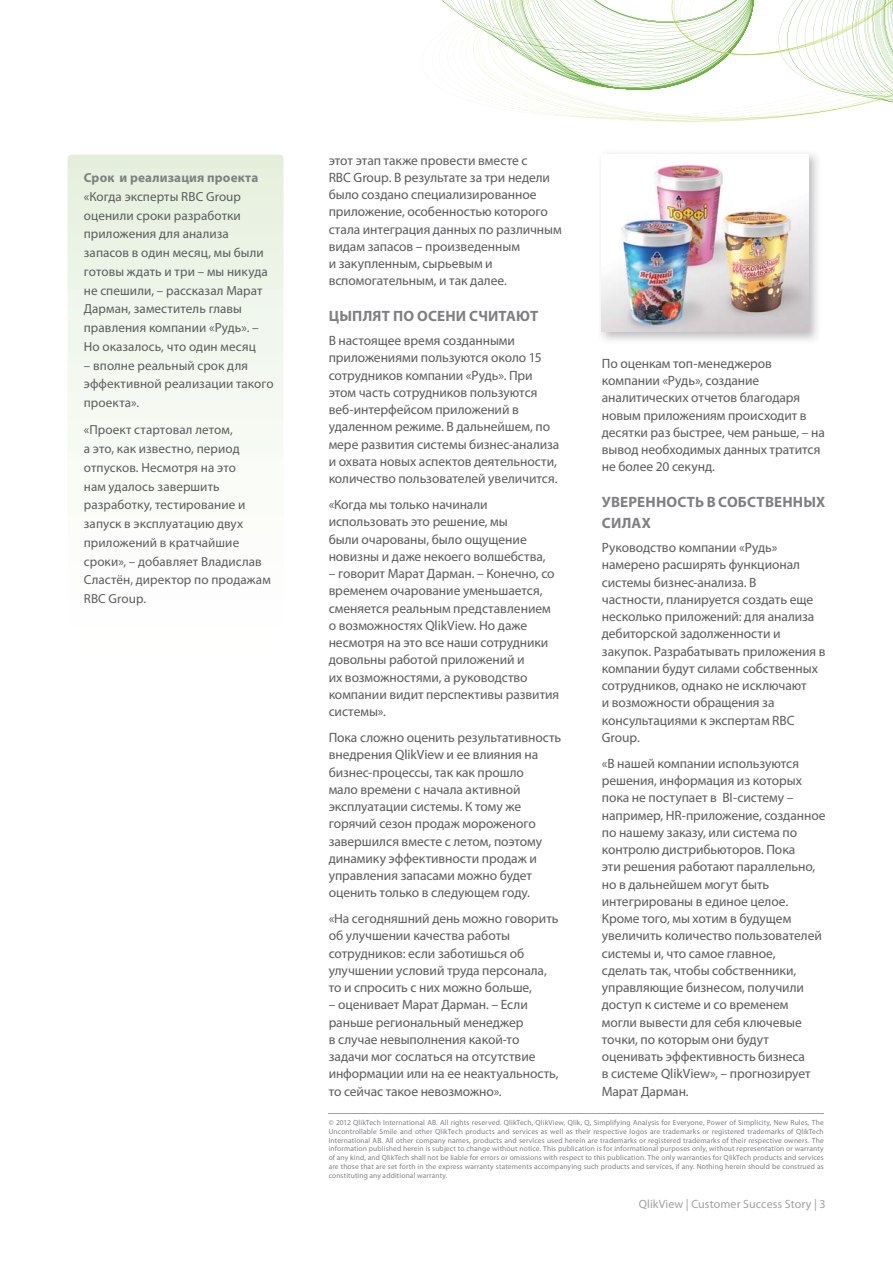
<style>
.page{position:relative;width:893px;height:1263px;background:#fff}
.page>*{position:absolute;margin:0;border:0;box-sizing:border-box;transform-origin:0 0}
.t1{font:700 15px/21px "Myriad Pro";letter-spacing:.01em;color:#7e8082}
.t2{font:13.5px/17.2px "Myriad Pro";letter-spacing:-.005em;color:#5b5c5e}
.t3{font:13.2px/18.8px "Myriad Pro";letter-spacing:.005em;color:#5b5c5e}
.t4{font:700 13.2px "Myriad Pro";letter-spacing:.015em;color:#7e8082}
.t5{font:12px "Myriad Pro";letter-spacing:.005em;color:#9fa1a4}
.t6{font:7.5px/8.7px "Myriad Pro";letter-spacing:.015em;color:#7e8082;text-align:justify}
</style>
<div class="page">
<svg style="left:421px;top:0;width:472px;height:120px"></svg>
<div style="left:68px;top:155px;width:216px;height:589px;background:linear-gradient(to bottom,#e8f1e1,#fff);border-radius:4px"></div>
<hr style="left:329px;top:1113px;width:495px;height:1px;background:#9fa1a4">
<img style="left:601px;top:153px;width:217px;height:188px">
<img style="left:602px;top:155px;width:206px;height:176px">
<p class="t4" style="left:84px;top:173px;width:176px">Срок и реализация проекта</p>
<p class="t3" style="left:84px;top:188px;width:185px">«Когда эксперты RBC Group оценили сроки разработки приложения для анализа запасов в один месяц, мы были готовы ждать и три – мы никуда не спешили, – рассказал Марат<br>Дарман, заместитель главы правления компании «Рудь». –<br>Но оказалось, что один месяц</p>
<p class="t3" style="left:84px;top:357px;width:191px">– вполне реальный срок для эффективной реализации такого проекта».</p>
<p class="t3" style="left:84px;top:422px;width:188px">«Проект стартовал летом,<br>а это, как известно, период отпусков. Несмотря на это<br>нам удалось завершить разработку, тестирование и запуск в эксплуатацию двух приложений в кратчайшие сроки», – добавляет Владислав<br>Сластён, директор по продажам<br>RBC Group.</p>
<p class="t2" style="left:329px;top:153px;width:235px">этот этап также провести вместе с<br>RBC Group. В результате за три недели было создано специализированное приложение, особенностью которого стала интеграция данных по различным видам запасов – произведенным<br>и закупленным, сырьевым и вспомогательным, и так далее.</p>
<p class="t1" style="left:329px;top:307px;width:211px">ЦЫПЛЯТ ПО ОСЕНИ СЧИТАЮТ</p>
<p class="t2" style="left:329px;top:333px;width:232px">В настоящее время созданными приложениями пользуются около 15 сотрудников компании «Рудь». При этом часть сотрудников пользуются веб-интерфейсом приложений в удаленном режиме. В дальнейшем, по мере развития системы бизнес-анализа и охвата новых аспектов деятельности, количество пользователей увеличится.</p>
<p class="t2" style="left:329px;top:497px;width:219px">«Когда мы только начинали использовать это решение, мы<br>были очарованы, было ощущение новизны и даже некоего волшебства,</p>
<p class="t2" style="left:329px;top:566px;width:232px">– говорит Марат Дарман. – Конечно, со временем очарование уменьшается, сменяется реальным представлением о возможностях QlikView. Но даже несмотря на это все наши сотрудники довольны работой приложений и<br>их возможностями, а руководство компании видит перспективы развития системы».</p>
<p class="t2" style="left:329px;top:730px;width:234px">Пока сложно оценить результативность внедрения QlikView и ее влияния на бизнес-процессы, так как прошло<br>мало времени с начала активной эксплуатации системы. К тому же горячий сезон продаж мороженого завершился вместе с летом, поэтому динамику эффективности продаж и управления запасами можно будет оценить только в следующем году.</p>
<p class="t2" style="left:329px;top:911px;width:231px">«На сегодняшний день можно говорить об улучшении качества работы сотрудников: если заботишься об улучшении условий труда персонала, то и спросить с них можно больше,</p>
<p class="t2" style="left:329px;top:998px;width:231px">– оценивает Марат Дарман. – Если раньше региональный менеджер<br>в случае невыполнения какой-то задачи мог сослаться на отсутствие информации или на ее неактуальность, то сейчас такое невозможно».</p>
<p class="t2" style="left:602px;top:356px;width:225px">По оценкам топ-менеджеров компании «Рудь», создание аналитических отчетов благодаря новым приложениям происходит в десятки раз быстрее, чем раньше, – на вывод необходимых данных тратится не более 20 секунд.</p>
<p class="t1" style="left:602px;top:493px;width:225px">УВЕРЕННОСТЬ В СОБСТВЕННЫХ<br>СИЛАХ</p>
<p class="t2" style="left:602px;top:540px;width:225px">Руководство компании «Рудь» намерено расширять функционал системы бизнес-анализа. В<br>частности, планируется создать еще несколько приложений: для анализа дебиторской задолженности и закупок. Разрабатывать приложения в компании будут силами собственных сотрудников, однако не исключают<br>и возможности обращения за консультациями к экспертам RBC<br>Group.</p>
<p class="t2" style="left:602px;top:756px;width:225px">«В нашей компании используются решения, информация из которых пока не поступает в BI-систему – например, HR-приложение, созданное по нашему заказу, или система по контролю дистрибьюторов. Пока<br>эти решения работают параллельно, но в дальнейшем могут быть интегрированы в единое целое.<br>Кроме того, мы хотим в будущем увеличить количество пользователей системы и, что самое главное,<br>сделать так, чтобы собственники, управляющие бизнесом, получили доступ к системе и со временем могли вывести для себя ключевые точки, по которым они будут оценивать эффективность бизнеса<br>в системе QlikView», – прогнозирует<br>Марат Дарман.</p>
<p class="t6" style="left:329px;top:1119px;width:497px">© 2012 QlikTech International AB. All rights reserved. QlikTech, QlikView, Qlik, Q, Simplifying Analysis for Everyone, Power of Simplicity, New Rules, The Uncontrollable Smile and other QlikTech products and services as well as their respective logos are trademarks or registered trademarks of QlikTech International AB. All other company names, products and services used herein are trademarks or registered trademarks of their respective owners. The information published herein is subject to change without notice. This publication is for informational purposes only, without representation or warranty of any kind, and QlikTech shall not be liable for errors or omissions with respect to this publication. The only warranties for QlikTech products and services are those that are set forth in the express warranty statements accompanying such products and services, if any. Nothing herein should be construed as constituting any additional warranty.</p>
<p class="t5" style="left:639px;top:1199px;width:188px">QlikView | Customer Success Story | 3</p>
</div>
